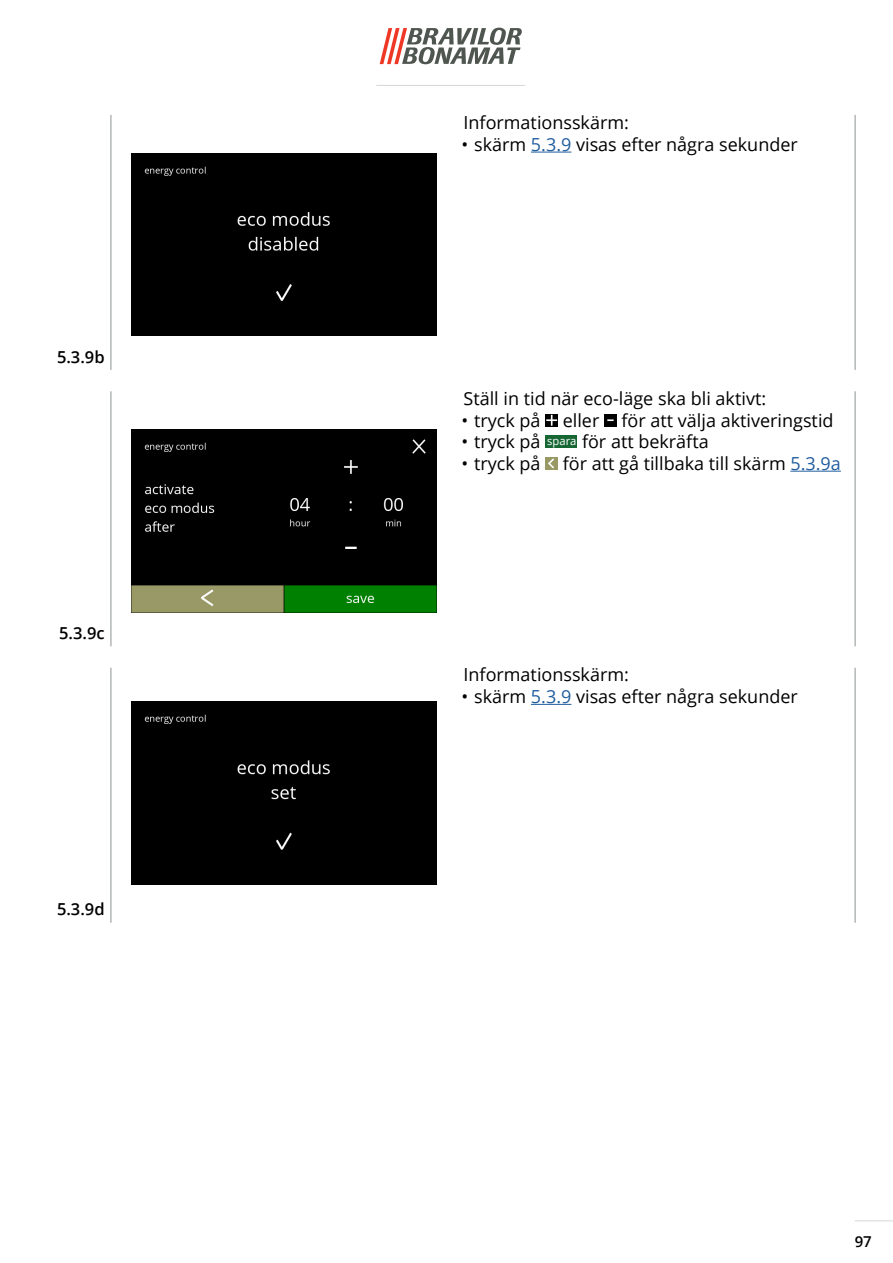
<style>
.page{position:relative;width:893px;height:1263px;background:#fff}
.page>*{position:absolute;margin:0;border:0;box-sizing:border-box;transform-origin:0 0}
.Body_text{font:18px "Open Sans";color:#000}
.t1{font:600 16.5px "Open Sans";color:#000}
.t2{font:600 15px "Open Sans";color:#000}
.t3{font:11.25px "Open Sans";color:#fff}
.s1{color:#215e9e}
</style>
<div class="page">
<svg style="left:380px;top:28px;width:142px;height:36px"></svg>
<hr style="left:855px;top:1220px;width:38px;height:1px;background:#d4d8d5">
<hr style="left:376px;top:85px;width:149px;height:1px;background:#d4d8d5">
<hr style="left:855px;top:392px;width:1px;height:254px;background:#8e9590">
<hr style="left:111px;top:392px;width:1px;height:254px;background:#8e9590">
<hr style="left:111px;top:115px;width:1px;height:255px;background:#8e9590">
<hr style="left:855px;top:115px;width:1px;height:255px;background:#8e9590">
<hr style="left:855px;top:668px;width:1px;height:254px;background:#8e9590">
<hr style="left:111px;top:668px;width:1px;height:254px;background:#8e9590">
<img style="left:132px;top:429px;width:304px;height:183px">
<hr style="left:790px;top:471px;width:51px;height:1px;background:#215e9e">
<svg style="left:545px;top:414px;width:13px;height:13px"></svg>
<svg style="left:547px;top:416px;width:9px;height:9px"></svg>
<div style="left:604px;top:414px;width:13px;height:13px;background:#000"></div>
<div style="left:545px;top:435px;width:32px;height:13px;background:#166734"></div>
<div style="left:545px;top:457px;width:13px;height:13px;background:#999965"></div>
<svg style="left:548px;top:458px;width:6px;height:11px"></svg>
<div style="left:132px;top:702px;width:304px;height:182px;background:#000"></div>
<hr style="left:531px;top:704px;width:40px;height:1px;background:#215e9e">
<div style="left:132px;top:153px;width:304px;height:183px;background:#000"></div>
<hr style="left:531px;top:152px;width:40px;height:1px;background:#215e9e">
<p class="t1" style="left:57px;top:346px;width:49px">5.3.9b</p>
<p class="t1" style="left:59px;top:621px;width:47px">5.3.9c</p>
<p class="t1" style="left:57px;top:898px;width:49px">5.3.9d</p>
<p class="Body_text" style="left:463px;top:110px;width:167px">Informationsskärm:</p>
<p class="Body_text" style="left:461px;top:132px;width:338px">• skärm <span class="s1">5.3.9</span> visas efter några sekunder</p>
<p class="Body_text" style="left:463px;top:386px;width:304px">Ställ in tid när eco-läge ska bli aktivt:</p>
<p class="Body_text" style="left:461px;top:408px;width:374px">• tryck på eller för att välja aktiveringstid</p>
<p class="Body_text" style="left:461px;top:429px;width:81px">• tryck på</p>
<p class="t3" style="left:547px;top:433px;width:31px">spara</p>
<p class="Body_text" style="left:582px;top:429px;width:128px">för att bekräfta</p>
<p class="Body_text" style="left:461px;top:451px;width:381px">• tryck på för att gå tillbaka till skärm <span class="s1">5.3.9a</span></p>
<p class="Body_text" style="left:463px;top:662px;width:167px">Informationsskärm:</p>
<p class="Body_text" style="left:461px;top:684px;width:338px">• skärm <span class="s1">5.3.9</span> visas efter några sekunder</p>
<p class="t2" style="left:855px;top:1232px;width:19px">97</p>
</div>
